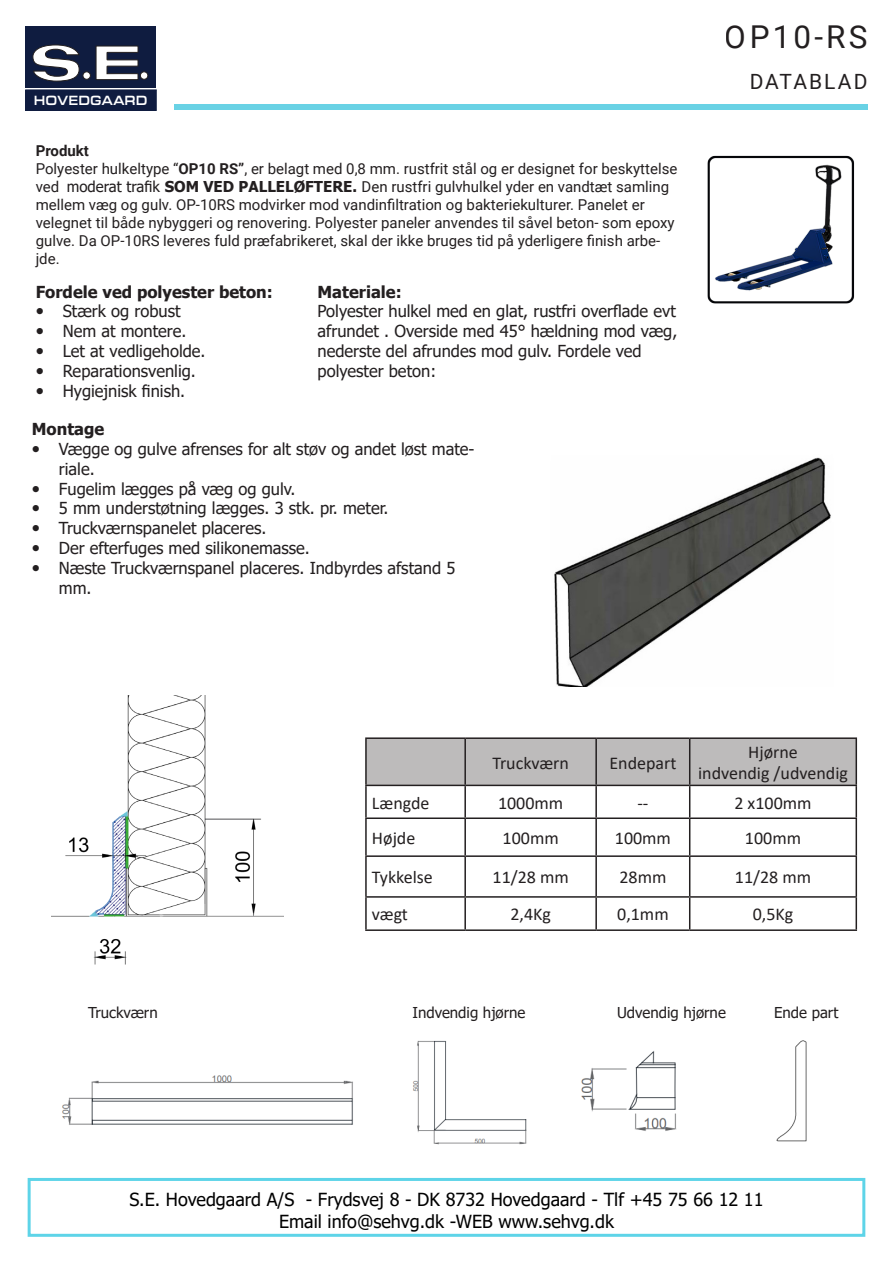
<style>
.page{position:relative;width:893px;height:1263px;background:#fff}
.page>*{position:absolute;margin:0;border:0;box-sizing:border-box;transform-origin:0 0}
.t1{font:31.5px "Roboto";letter-spacing:.1em;color:#231f20}
.t2{font:21px "Roboto";letter-spacing:.1em;color:#231f20}
.t3{font:18px "Calibri";color:#231f20}
.t4{font:18px/21.6px "Tahoma";color:#000;text-align:center}
.t5{font:16.5px/19.8px "Tahoma";color:#231f20}
.t6{font:700 16.5px "Tahoma";color:#231f20}
.t7{font:15px/18px "Roboto";color:#231f20}
.t8{font:15px "Tahoma";color:#231f20}
.t9{font:700 15px "Roboto";color:#231f20}
.t10{font:500 13.8px "Eurostile Ext";color:#fff;scale:.83 1}
.s1{font-weight:700}
.s2{font-family:"Tahoma"}
.s3{font-family:"Tahoma";font-weight:700}
.s4{font-size:18px}
</style>
<div class="page">
<div style="left:28px;top:1178px;width:837px;height:59px;border:3px solid #5ed4e8"></div>
<div style="left:26px;top:90px;width:130px;height:20px;background:#0f1c40"></div>
<div style="left:26px;top:26px;width:130px;height:62px;background:#0f1c40"></div>
<svg style="left:33px;top:45px;width:46px;height:36px"></svg>
<svg style="left:96px;top:46px;width:42px;height:34px"></svg>
<div style="left:83px;top:72px;width:7px;height:7px;background:#fff;border-radius:50%"></div>
<div style="left:83px;top:72px;width:7px;height:7px;border:1px solid #231f20;border-radius:50%"></div>
<div style="left:140px;top:72px;width:8px;height:7px;background:#fff;border-radius:50%"></div>
<div style="left:140px;top:72px;width:8px;height:7px;border:1px solid #231f20;border-radius:50%"></div>
<div style="left:174px;top:104px;width:693px;height:6px;background:#69d2e5"></div>
<img style="left:707px;top:155px;width:148px;height:149px">
<div style="left:367px;top:739px;width:488px;height:46px;background:#bdbbbb"></div>
<hr style="left:365px;top:737px;width:100px;height:2px;background:#231f20">
<hr style="left:365px;top:739px;width:2px;height:46px;background:#231f20">
<hr style="left:465px;top:737px;width:131px;height:2px;background:#231f20">
<hr style="left:464px;top:739px;width:2px;height:46px;background:#231f20">
<hr style="left:596px;top:737px;width:94px;height:2px;background:#231f20">
<hr style="left:595px;top:739px;width:2px;height:46px;background:#231f20">
<hr style="left:690px;top:737px;width:167px;height:2px;background:#231f20">
<hr style="left:689px;top:739px;width:1px;height:46px;background:#231f20">
<hr style="left:855px;top:739px;width:2px;height:46px;background:#231f20">
<hr style="left:365px;top:785px;width:100px;height:1px;background:#231f20">
<hr style="left:365px;top:786px;width:2px;height:31px;background:#231f20">
<hr style="left:465px;top:785px;width:131px;height:1px;background:#231f20">
<hr style="left:464px;top:786px;width:2px;height:31px;background:#231f20">
<hr style="left:596px;top:785px;width:94px;height:1px;background:#231f20">
<hr style="left:595px;top:786px;width:2px;height:31px;background:#231f20">
<hr style="left:690px;top:785px;width:167px;height:1px;background:#231f20">
<hr style="left:689px;top:786px;width:1px;height:31px;background:#231f20">
<hr style="left:855px;top:786px;width:2px;height:31px;background:#231f20">
<hr style="left:365px;top:817px;width:100px;height:2px;background:#231f20">
<hr style="left:365px;top:819px;width:2px;height:36px;background:#231f20">
<hr style="left:465px;top:817px;width:131px;height:2px;background:#231f20">
<hr style="left:464px;top:819px;width:2px;height:36px;background:#231f20">
<hr style="left:596px;top:817px;width:94px;height:2px;background:#231f20">
<hr style="left:595px;top:819px;width:2px;height:36px;background:#231f20">
<hr style="left:690px;top:817px;width:167px;height:2px;background:#231f20">
<hr style="left:689px;top:819px;width:1px;height:36px;background:#231f20">
<hr style="left:855px;top:819px;width:2px;height:36px;background:#231f20">
<hr style="left:365px;top:855px;width:100px;height:2px;background:#231f20">
<hr style="left:365px;top:857px;width:2px;height:39px;background:#231f20">
<hr style="left:465px;top:855px;width:131px;height:2px;background:#231f20">
<hr style="left:464px;top:857px;width:2px;height:39px;background:#231f20">
<hr style="left:596px;top:855px;width:94px;height:2px;background:#231f20">
<hr style="left:595px;top:857px;width:2px;height:39px;background:#231f20">
<hr style="left:690px;top:855px;width:167px;height:2px;background:#231f20">
<hr style="left:689px;top:857px;width:1px;height:39px;background:#231f20">
<hr style="left:855px;top:857px;width:2px;height:39px;background:#231f20">
<hr style="left:365px;top:896px;width:100px;height:2px;background:#231f20">
<hr style="left:365px;top:898px;width:2px;height:31px;background:#231f20">
<hr style="left:465px;top:896px;width:131px;height:2px;background:#231f20">
<hr style="left:464px;top:898px;width:2px;height:31px;background:#231f20">
<hr style="left:596px;top:896px;width:94px;height:2px;background:#231f20">
<hr style="left:595px;top:898px;width:2px;height:31px;background:#231f20">
<hr style="left:690px;top:896px;width:167px;height:2px;background:#231f20">
<hr style="left:689px;top:898px;width:1px;height:31px;background:#231f20">
<hr style="left:855px;top:898px;width:2px;height:31px;background:#231f20">
<hr style="left:365px;top:929px;width:100px;height:2px;background:#231f20">
<hr style="left:465px;top:929px;width:131px;height:2px;background:#231f20">
<hr style="left:596px;top:929px;width:94px;height:2px;background:#231f20">
<hr style="left:690px;top:929px;width:167px;height:2px;background:#231f20">
<img style="left:52px;top:696px;width:232px;height:269px">
<img style="left:554px;top:457px;width:277px;height:230px">
<img style="left:62px;top:1040px;width:745px;height:105px">
<p class="t10" style="left:34px;top:90px;width:138px">HOVEDGAARD</p>
<p class="t9" style="left:36px;top:140px;width:55px">Produkt</p>
<p class="t7" style="left:36px;top:159px;width:643px">Polyester hulkeltype “<span class="s1">OP10 RS”</span>, er belagt med 0,8 mm. rustfrit stål og er designet for beskyttelse ved <span class="s2">moderat trafik</span> <span class="s3">SOM VED PALLELØFTERE.</span> Den rustfri gulvhulkel yder en vandtæt samling mellem væg og gulv. OP-10RS modvirker mod vandinfiltration og bakteriekulturer. Panelet er velegnet til både nybyggeri og renovering. Polyester paneler anvendes til såvel beton- som epoxy gulve. Da OP-10RS leveres fuld præfabrikeret, skal der ikke bruges tid på yderligere finish arbe&shy;jde.</p>
<p class="t6" style="left:36px;top:280px;width:239px">Fordele ved polyester beton:</p>
<p class="t5" style="left:36px;top:302px;width:146px"><span class="s4">•</span> Stærk og robust</p>
<p class="t5" style="left:36px;top:322px;width:152px"><span class="s4">•</span> Nem at montere.</p>
<p class="t5" style="left:36px;top:342px;width:171px"><span class="s4">•</span> Let at vedligeholde.</p>
<p class="t5" style="left:36px;top:362px;width:162px"><span class="s4">•</span> Reparationsvenlig.</p>
<p class="t5" style="left:36px;top:382px;width:151px"><span class="s4">•</span> Hygiejnisk finish.</p>
<p class="t6" style="left:32px;top:417px;width:74px">Montage</p>
<p class="t5" style="left:59px;top:440px;width:417px;text-indent:-27px"><span class="s4">•</span> Vægge og gulve afrenses for alt støv og andet løst mate&shy;riale.</p>
<p class="t5" style="left:32px;top:479px;width:265px"><span class="s4">•</span> Fugelim lægges på væg og gulv.</p>
<p class="t5" style="left:32px;top:499px;width:358px"><span class="s4">•</span> 5 mm understøtning lægges. 3 stk. pr. meter.</p>
<p class="t5" style="left:32px;top:519px;width:236px"><span class="s4">•</span> Truckværnspanelet placeres.</p>
<p class="t5" style="left:32px;top:539px;width:280px"><span class="s4">•</span> Der efterfuges med silikonemasse.</p>
<p class="t5" style="left:59px;top:559px;width:398px;text-indent:-27px"><span class="s4">•</span> Næste Truckværnspanel placeres. Indbyrdes afstand 5 mm.</p>
<p class="t6" style="left:318px;top:280px;width:86px">Materiale:</p>
<p class="t5" style="left:318px;top:302px;width:361px">Polyester hulkel med en glat, rustfri overflade evt afrundet . Overside med 45° hældning mod væg, nederste del afrundes mod gulv. Fordele ved polyester beton:</p>
<h1 class="t1" style="left:725px;top:15px;width:144px">OP10-RS</h1>
<p class="t2" style="left:749px;top:66px;width:120px">DATABLAD</p>
<p class="t3" style="left:492px;top:750px;width:78px">Truckværn</p>
<p class="t3" style="left:609px;top:750px;width:69px">Endepart</p>
<p class="t3" style="left:748px;top:739px;width:51px">Hjørne</p>
<p class="t3" style="left:698px;top:761px;width:151px">indvendig /udvendig</p>
<p class="t3" style="left:372px;top:790px;width:59px">Længde</p>
<p class="t3" style="left:498px;top:790px;width:67px">1000mm</p>
<p class="t3" style="left:637px;top:790px;width:13px">--</p>
<p class="t3" style="left:734px;top:790px;width:79px">2 x100mm</p>
<p class="t3" style="left:372px;top:825px;width:45px">Højde</p>
<p class="t3" style="left:503px;top:825px;width:58px">100mm</p>
<p class="t3" style="left:615px;top:825px;width:58px">100mm</p>
<p class="t3" style="left:745px;top:825px;width:58px">100mm</p>
<p class="t3" style="left:372px;top:865px;width:62px">Tykkelse</p>
<p class="t3" style="left:493px;top:865px;width:78px">11/28 mm</p>
<p class="t3" style="left:619px;top:865px;width:49px">28mm</p>
<p class="t3" style="left:735px;top:865px;width:78px">11/28 mm</p>
<p class="t3" style="left:372px;top:902px;width:38px">vægt</p>
<p class="t3" style="left:510px;top:902px;width:42px">2,4Kg</p>
<p class="t3" style="left:617px;top:902px;width:53px">0,1mm</p>
<p class="t3" style="left:753px;top:902px;width:42px">0,5Kg</p>
<p class="t8" style="left:88px;top:1002px;width:71px">Truckværn</p>
<p class="t8" style="left:412px;top:1002px;width:114px">Indvendig hjørne</p>
<p class="t8" style="left:617px;top:1002px;width:110px">Udvendig hjørne</p>
<p class="t8" style="left:774px;top:1002px;width:66px">Ende part</p>
<p class="t4" style="left:129px;top:1190px;width:636px">S.E. Hovedgaard A/S - Frydsvej 8 - DK 8732 Hovedgaard - Tlf +45 75 66 12 11<br>Email info@sehvg.dk -WEB www.sehvg.dk</p>
</div>
